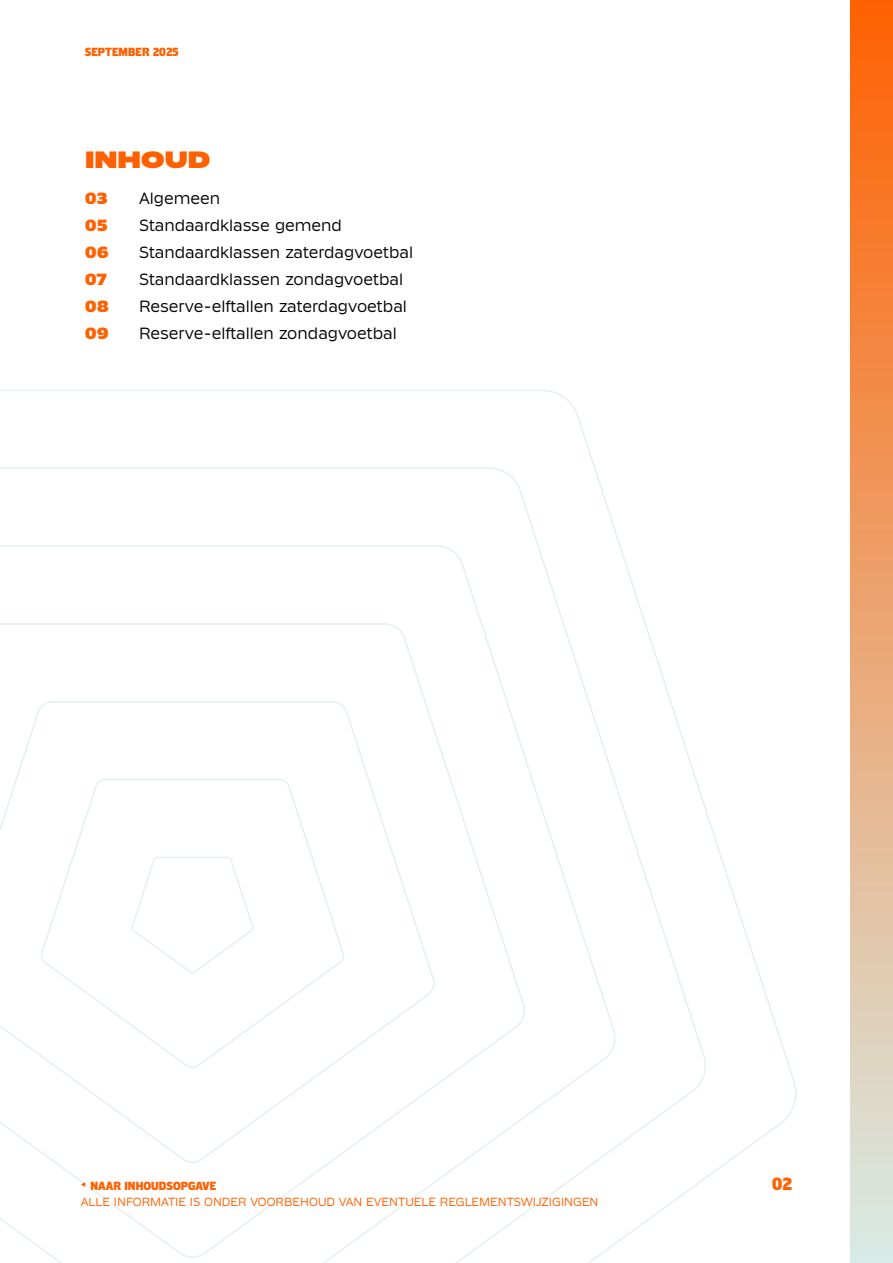
<style>
.page{position:relative;width:893px;height:1263px;background:#fff}
.page>*{position:absolute;margin:0;border:0;box-sizing:border-box;transform-origin:0 0}
.t1{font:700 24px "Klub KNVB112024";color:#ff6000}
.t2{font:700 18px "Klub KNVB072024";color:#ff6000}
.t3{font:16.5px "Klub KNVB092024";color:#000}
.t4{font:700 16.5px "Klub KNVB092024";color:#ff6000}
.t5{font:12px "Klub KNVB092024";color:#ff6000}
.t6{font:700 12px "Klub KNVB072024";color:#ff6000}
</style>
<div class="page">
<svg style="left:0;top:467px;width:708px;height:776px"></svg>
<svg style="left:0;top:544px;width:617px;height:719px"></svg>
<svg style="left:0;top:622px;width:526px;height:638px"></svg>
<svg style="left:0;top:700px;width:435px;height:465px"></svg>
<svg style="left:39px;top:778px;width:306px;height:292px"></svg>
<svg style="left:130px;top:856px;width:125px;height:119px"></svg>
<div style="left:850px;top:0;width:43px;height:1263px;background:linear-gradient(to bottom,#ff6101,#d8ebe6)"></div>
<svg style="left:81px;top:1182px;width:4px;height:5px"></svg>
<p class="t6" style="left:85px;top:45px;width:95px">SEPTEMBER 2025</p>
<h1 class="t1" style="left:85px;top:146px;width:127px">INHOUD</h1>
<p class="t4" style="left:85px;top:188px;width:24px">03</p>
<p class="t3" style="left:139px;top:188px;width:83px">Algemeen</p>
<p class="t4" style="left:85px;top:215px;width:24px">05</p>
<p class="t3" style="left:139px;top:215px;width:204px">Standaardklasse gemend</p>
<p class="t4" style="left:85px;top:242px;width:25px">06</p>
<p class="t3" style="left:139px;top:242px;width:276px">Standaardklassen zaterdagvoetbal</p>
<p class="t4" style="left:85px;top:269px;width:23px">07</p>
<p class="t3" style="left:139px;top:269px;width:265px">Standaardklassen zondagvoetbal</p>
<p class="t4" style="left:85px;top:296px;width:25px">08</p>
<p class="t3" style="left:139px;top:296px;width:269px">Reserve-elftallen zaterdagvoetbal</p>
<p class="t4" style="left:85px;top:323px;width:25px">09</p>
<p class="t3" style="left:139px;top:323px;width:259px">Reserve-elftallen zondagvoetbal</p>
<p class="t6" style="left:91px;top:1179px;width:127px">NAAR INHOUDSOPGAVE</p>
<p class="t5" style="left:81px;top:1195px;width:519px">ALLE INFORMATIE IS ONDER VOORBEHOUD VAN EVENTUELE REGLEMENTSWIJZIGINGEN</p>
<p class="t2" style="left:772px;top:1173px;width:21px">02</p>
</div>
